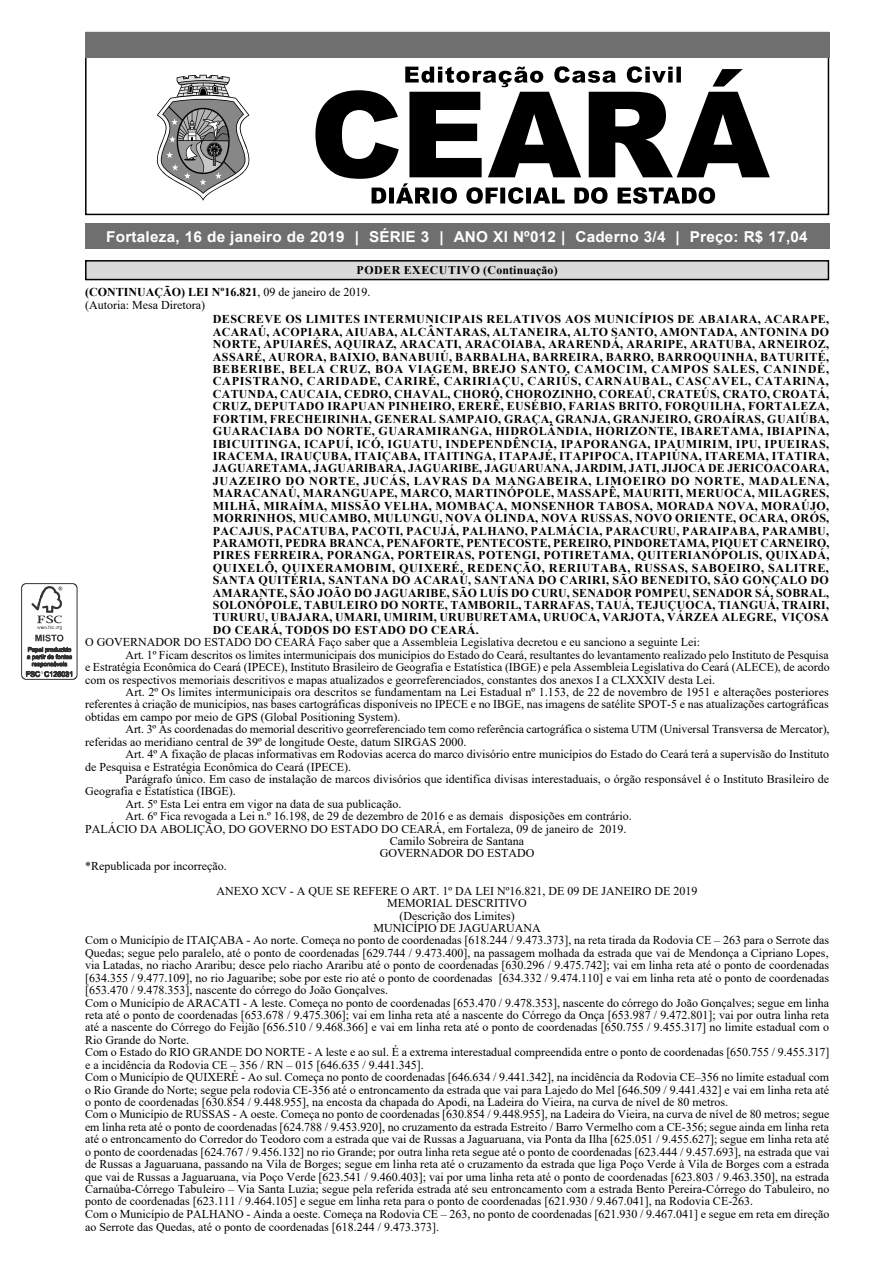
<style>
.page{position:relative;width:893px;height:1263px;background:#fff}
.page>*{position:absolute;margin:0;border:0;box-sizing:border-box;transform-origin:0 0}
.t1{font:700 15px "Arial";letter-spacing:.015em;color:#fff}
.t2{font:12px/12.5px "Times New Roman";color:#000}
.t3{font:700 12px/12.5px "Times New Roman";letter-spacing:.03em;color:#000;text-align:justify}
.t4{font:700 11.85px "Times New Roman";letter-spacing:.045em;color:#000}
.s1{font-weight:700}
</style>
<div class="page">
<svg style="left:157px;top:75px;width:92px;height:126px"></svg>
<svg style="left:315px;top:69px;width:455px;height:110px"></svg>
<svg style="left:405px;top:66px;width:276px;height:21px"></svg>
<svg style="left:372px;top:183px;width:343px;height:21px"></svg>
<div style="left:85px;top:32px;width:744px;height:183px;border:2px solid #000"></div>
<div style="left:85px;top:32px;width:744px;height:25px;background:#6f6f6f"></div>
<div style="left:85px;top:224px;width:744px;height:25px;background:#6f6f6f"></div>
<svg style="left:21px;top:583px;width:56px;height:97px"></svg>
<div style="left:86px;top:261px;width:742px;height:19px;background:#dadada"></div>
<div style="left:85px;top:260px;width:744px;height:20px;border:2px solid #000"></div>
<p class="t1" style="left:106px;top:226px;width:703px">Fortaleza, 16 de janeiro de 2019 | SÉRIE 3 | ANO XI Nº012 | Caderno 3/4 | Preço: R$ 17,04</p>
<p class="t4" style="left:357px;top:262px;width:202px">PODER EXECUTIVO (Continuação)</p>
<p class="t2" style="left:85px;top:286px;width:287px"><span class="s1">(CONTINUAÇÃO) LEI Nº16.821</span>, 09 de janeiro de 2019. (Autoria: Mesa Diretora)</p>
<p class="t3" style="left:213px;top:313px;width:618px">DESCREVE OS LIMITES INTERMUNICIPAIS RELATIVOS AOS MUNICÍPIOS DE ABAIARA, ACARAPE, ACARAÚ, ACOPIARA, AIUABA, ALCÂNTARAS, ALTANEIRA, ALTO SANTO, AMONTADA, ANTONINA DO NORTE, APUIARÉS, AQUIRAZ, ARACATI, ARACOIABA, ARARENDÁ, ARARIPE, ARATUBA, ARNEIROZ, ASSARÉ, AURORA, BAIXIO, BANABUIÚ, BARBALHA, BARREIRA, BARRO, BARROQUINHA, BATURITÉ, BEBERIBE, BELA CRUZ, BOA VIAGEM, BREJO SANTO, CAMOCIM, CAMPOS SALES, CANINDÉ, CAPISTRANO, CARIDADE, CARIRÉ, CARIRIAÇU, CARIÚS, CARNAUBAL, CASCAVEL, CATARINA, CATUNDA, CAUCAIA, CEDRO, CHAVAL, CHORÓ, CHOROZINHO, COREAÚ, CRATEÚS, CRATO, CROATÁ, CRUZ, DEPUTADO IRAPUAN PINHEIRO, ERERÊ, EUSÉBIO, FARIAS BRITO, FORQUILHA, FORTALEZA, FORTIM, FRECHEIRINHA, GENERAL SAMPAIO, GRAÇA, GRANJA, GRANJEIRO, GROAÍRAS, GUAIÚBA, GUARACIABA DO NORTE, GUARAMIRANGA, HIDROLÂNDIA, HORIZONTE, IBARETAMA, IBIAPINA, IBICUITINGA, ICAPUÍ, ICÓ, IGUATU, INDEPENDÊNCIA, IPAPORANGA, IPAUMIRIM, IPU, IPUEIRAS, IRACEMA, IRAUÇUBA, ITAIÇABA, ITAITINGA, ITAPAJÉ, ITAPIPOCA, ITAPIÚNA, ITAREMA, ITATIRA, JAGUARETAMA, JAGUARIBARA, JAGUARIBE, JAGUARUANA, JARDIM, JATI, JIJOCA DE JERICOACOARA, JUAZEIRO DO NORTE, JUCÁS, LAVRAS DA MANGABEIRA, LIMOEIRO DO NORTE, MADALENA, MARACANAÚ, MARANGUAPE, MARCO, MARTINÓPOLE, MASSAPÊ, MAURITI, MERUOCA, MILAGRES, MILHÃ, MIRAÍMA, MISSÃO VELHA, MOMBAÇA, MONSENHOR TABOSA, MORADA NOVA, MORAÚJO, MORRINHOS, MUCAMBO, MULUNGU, NOVA OLINDA, NOVA RUSSAS, NOVO ORIENTE, OCARA, ORÓS, PACAJUS, PACATUBA, PACOTI, PACUJÁ, PALHANO, PALMÁCIA, PARACURU, PARAIPABA, PARAMBU, PARAMOTI, PEDRA BRANCA, PENAFORTE, PENTECOSTE, PEREIRO, PINDORETAMA, PIQUET CARNEIRO, PIRES FERREIRA, PORANGA, PORTEIRAS, POTENGI, POTIRETAMA, QUITERIANÓPOLIS, QUIXADÁ, QUIXELÔ, QUIXERAMOBIM, QUIXERÉ, REDENÇÃO, RERIUTABA, RUSSAS, SABOEIRO, SALITRE, SANTA QUITÉRIA, SANTANA DO ACARAÚ, SANTANA DO CARIRI, SÃO BENEDITO, SÃO GONÇALO DO AMARANTE, SÃO JOÃO DO JAGUARIBE, SÃO LUÍS DO CURU, SENADOR POMPEU, SENADOR SÁ, SOBRAL, SOLONÓPOLE, TABULEIRO DO NORTE, TAMBORIL, TARRAFAS, TAUÁ, TEJUÇUOCA, TIANGUÁ, TRAIRI, TURURU, UBAJARA, UMARI, UMIRIM, URUBURETAMA, URUOCA, VARJOTA, VÁRZEA ALEGRE, VIÇOSA DO CEARÁ, TODOS DO ESTADO DO CEARÁ.</p>
<p class="t2" style="left:85px;top:636px;width:617px">O GOVERNADOR DO ESTADO DO CEARÁ Faço saber que a Assembleia Legislativa decretou e eu sanciono a seguinte Lei:</p>
<p class="t2" style="left:126px;top:648px;width:705px">Art. 1º Ficam descritos os limites intermunicipais dos municípios do Estado do Ceará, resultantes do levantamento realizado pelo Instituto de Pesquisa</p>
<p class="t2" style="left:85px;top:660px;width:746px">e Estratégia Econômica do Ceará (IPECE), Instituto Brasileiro de Geografia e Estatística (IBGE) e pela Assembleia Legislativa do Ceará (ALECE), de acordo</p>
<p class="t2" style="left:85px;top:673px;width:632px">com os respectivos memoriais descritivos e mapas atualizados e georreferenciados, constantes dos anexos I a CLXXXIV desta Lei.</p>
<p class="t2" style="left:126px;top:685px;width:705px">Art. 2º Os limites intermunicipais ora descritos se fundamentam na Lei Estadual nº 1.153, de 22 de novembro de 1951 e alterações posteriores</p>
<p class="t2" style="left:85px;top:698px;width:745px">referentes à criação de municípios, nas bases cartográficas disponíveis no IPECE e no IBGE, nas imagens de satélite SPOT-5 e nas atualizações cartográficas</p>
<p class="t2" style="left:85px;top:710px;width:317px">obtidas em campo por meio de GPS (Global Positioning System).</p>
<p class="t2" style="left:126px;top:723px;width:705px">Art. 3º As coordenadas do memorial descritivo georreferenciado tem como referência cartográfica o sistema UTM (Universal Transversa de Mercator),</p>
<p class="t2" style="left:85px;top:735px;width:383px">referidas ao meridiano central de 39º de longitude Oeste, datum SIRGAS 2000.</p>
<p class="t2" style="left:126px;top:747px;width:705px">Art. 4º A fixação de placas informativas em Rodovias acerca do marco divisório entre municípios do Estado do Ceará terá a supervisão do Instituto</p>
<p class="t2" style="left:85px;top:760px;width:267px">de Pesquisa e Estratégia Econômica do Ceará (IPECE).</p>
<p class="t2" style="left:126px;top:772px;width:705px">Parágrafo único. Em caso de instalação de marcos divisórios que identifica divisas interestaduais, o órgão responsável é o Instituto Brasileiro de</p>
<p class="t2" style="left:85px;top:785px;width:152px">Geografia e Estatística (IBGE).</p>
<p class="t2" style="left:126px;top:797px;width:277px">Art. 5º Esta Lei entra em vigor na data de sua publicação.</p>
<p class="t2" style="left:126px;top:810px;width:508px">Art. 6º Fica revogada a Lei n.º 16.198, de 29 de dezembro de 2016 e as demais disposições em contrário.</p>
<p class="t2" style="left:85px;top:822px;width:543px">PALÁCIO DA ABOLIÇÃO, DO GOVERNO DO ESTADO DO CEARÁ, em Fortaleza, 09 de janeiro de 2019.</p>
<p class="t2" style="left:390px;top:834px;width:136px">Camilo Sobreira de Santana</p>
<p class="t2" style="left:380px;top:847px;width:156px">GOVERNADOR DO ESTADO</p>
<p class="t2" style="left:85px;top:859px;width:143px">*Republicada por incorreção.</p>
<p class="t2" style="left:217px;top:884px;width:483px">ANEXO XCV - A QUE SE REFERE O ART. 1º DA LEI Nº16.821, DE 09 DE JANEIRO DE 2019</p>
<p class="t2" style="left:387px;top:896px;width:141px">MEMORIAL DESCRITIVO</p>
<p class="t2" style="left:399px;top:909px;width:117px">(Descrição dos Limites)</p>
<p class="t2" style="left:373px;top:921px;width:169px">MUNICÍPIO DE JAGUARUANA</p>
<p class="t2" style="left:85px;top:934px;width:746px">Com o Município de ITAIÇABA - Ao norte. Começa no ponto de coordenadas [618.244 / 9.473.373], na reta tirada da Rodovia CE – 263 para o Serrote das</p>
<p class="t2" style="left:85px;top:946px;width:745px">Quedas; segue pelo paralelo, até o ponto de coordenadas [629.744 / 9.473.400], na passagem molhada da estrada que vai de Mendonça a Cipriano Lopes,</p>
<p class="t2" style="left:85px;top:959px;width:746px">via Latadas, no riacho Araribu; desce pelo riacho Araribu até o ponto de coordenadas [630.296 / 9.475.742]; vai em linha reta até o ponto de coordenadas</p>
<p class="t2" style="left:85px;top:971px;width:746px">[634.355 / 9.477.109], no rio Jaguaribe; sobe por este rio até o ponto de coordenadas [634.332 / 9.474.110] e vai em linha reta até o ponto de coordenadas</p>
<p class="t2" style="left:85px;top:983px;width:304px">[653.470 / 9.478.353], nascente do córrego do João Gonçalves.</p>
<p class="t2" style="left:85px;top:996px;width:746px">Com o Município de ARACATI - A leste. Começa no ponto de coordenadas [653.470 / 9.478.353], nascente do córrego do João Gonçalves; segue em linha</p>
<p class="t2" style="left:85px;top:1008px;width:746px">reta até o ponto de coordenadas [653.678 / 9.475.306]; vai em linha reta até a nascente do Córrego da Onça [653.987 / 9.472.801]; vai por outra linha reta</p>
<p class="t2" style="left:85px;top:1021px;width:746px">até a nascente do Córrego do Feijão [656.510 / 9.468.366] e vai em linha reta até o ponto de coordenadas [650.755 / 9.455.317] no limite estadual com o</p>
<p class="t2" style="left:85px;top:1033px;width:105px">Rio Grande do Norte.</p>
<p class="t2" style="left:85px;top:1046px;width:746px">Com o Estado do RIO GRANDE DO NORTE - A leste e ao sul. É a extrema interestadual compreendida entre o ponto de coordenadas [650.755 / 9.455.317]</p>
<p class="t2" style="left:85px;top:1058px;width:340px">e a incidência da Rodovia CE – 356 / RN – 015 [646.635 / 9.441.345].</p>
<p class="t2" style="left:85px;top:1070px;width:746px">Com o Município de QUIXERÉ - Ao sul. Começa no ponto de coordenadas [646.634 / 9.441.342], na incidência da Rodovia CE–356 no limite estadual com</p>
<p class="t2" style="left:85px;top:1083px;width:746px">o Rio Grande do Norte; segue pela rodovia CE-356 até o entroncamento da estrada que vai para Lajedo do Mel [646.509 / 9.441.432] e vai em linha reta até</p>
<p class="t2" style="left:85px;top:1095px;width:645px">o ponto de coordenadas [630.854 / 9.448.955], na encosta da chapada do Apodi, na Ladeira do Vieira, na curva de nível de 80 metros.</p>
<p class="t2" style="left:85px;top:1108px;width:746px">Com o Município de RUSSAS - A oeste. Começa no ponto de coordenadas [630.854 / 9.448.955], na Ladeira do Vieira, na curva de nível de 80 metros; segue</p>
<p class="t2" style="left:85px;top:1120px;width:745px">em linha reta até o ponto de coordenadas [624.788 / 9.453.920], no cruzamento da estrada Estreito / Barro Vermelho com a CE-356; segue ainda em linha reta</p>
<p class="t2" style="left:85px;top:1132px;width:746px">até o entroncamento do Corredor do Teodoro com a estrada que vai de Russas a Jaguaruana, via Ponta da Ilha [625.051 / 9.455.627]; segue em linha reta até</p>
<p class="t2" style="left:85px;top:1145px;width:746px">o ponto de coordenadas [624.767 / 9.456.132] no rio Grande; por outra linha reta segue até o ponto de coordenadas [623.444 / 9.457.693], na estrada que vai</p>
<p class="t2" style="left:85px;top:1157px;width:746px">de Russas a Jaguaruana, passando na Vila de Borges; segue em linha reta até o cruzamento da estrada que liga Poço Verde à Vila de Borges com a estrada</p>
<p class="t2" style="left:85px;top:1170px;width:746px">que vai de Russas a Jaguaruana, via Poço Verde [623.541 / 9.460.403]; vai por uma linha reta até o ponto de coordenadas [623.803 / 9.463.350], na estrada</p>
<p class="t2" style="left:85px;top:1182px;width:746px">Carnaúba-Córrego Tabuleiro – Via Santa Luzia; segue pela referida estrada até seu entroncamento com a estrada Bento Pereira-Córrego do Tabuleiro, no</p>
<p class="t2" style="left:85px;top:1195px;width:670px">ponto de coordenadas [623.111 / 9.464.105] e segue em linha reta para o ponto de coordenadas [621.930 / 9.467.041], na Rodovia CE-263.</p>
<p class="t2" style="left:85px;top:1207px;width:746px">Com o Município de PALHANO - Ainda a oeste. Começa na Rodovia CE – 263, no ponto de coordenadas [621.930 / 9.467.041] e segue em reta em direção</p>
<p class="t2" style="left:85px;top:1220px;width:355px">ao Serrote das Quedas, até o ponto de coordenadas [618.244 / 9.473.373].</p>
</div>
